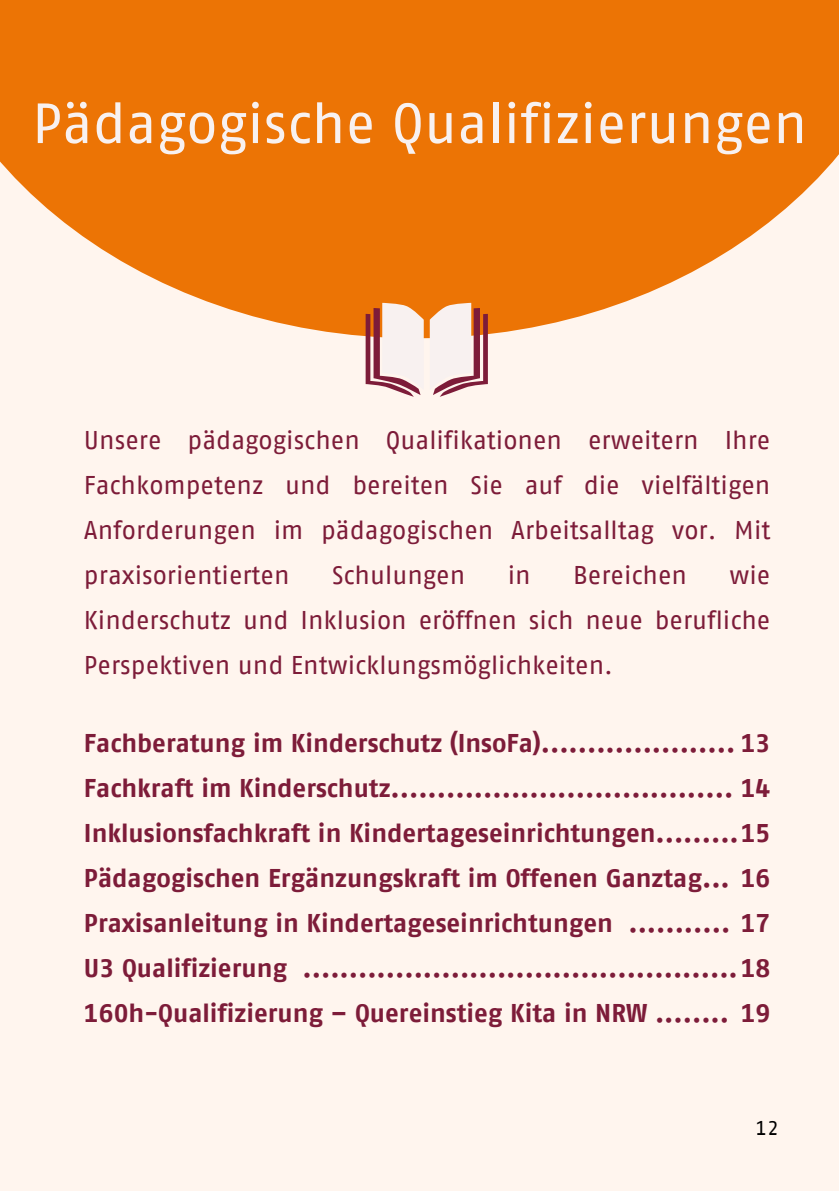
<style>
.page{position:relative;width:839px;height:1191px;background:#fff}
.page>*{position:absolute;margin:0;border:0;box-sizing:border-box;transform-origin:0 0}
.t1{font:56.6px "AWO Fago Office";color:#f8f1f0}
.t2{font:700 25.6px/45px "AWO Fago Office";color:#7d1c39;text-align:justify}
.t3{font:25.6px/45px "AWO Fago Office";color:#7d1c39;text-align:justify}
.t4{font:20px "AWO Fago Office";color:#000}
</style>
<div class="page">
<div style="left:0;top:0;width:838px;height:1191px;background:#fff5ee"></div>
<svg style="left:0;top:0;width:838px;height:338px;fill:#ec7405"></svg>
<svg style="left:430px;top:303px;width:57px;height:94px"></svg>
<svg style="left:365px;top:303px;width:59px;height:94px"></svg>
<h1 class="t1" style="left:32px;top:91px;width:776px">Pädagogische Qualifizierungen</h1>
<p class="t3" style="left:84px;top:417px;width:688px">Unsere pädagogischen Qualifikationen erweitern Ihre Fachkompetenz und bereiten Sie auf die vielfältigen Anforderungen im pädagogischen Arbeitsalltag vor. Mit praxisorientierten</p>
<p class="t3" style="left:84px;top:552px;width:688px;text-indent:645px">wie Kinderschutz und Inklusion eröffnen sich neue berufliche Perspektiven und Entwicklungsmöglichkeiten.</p>
<p class="t3" style="left:332px;top:552px;width:135px">Schulungen</p>
<p class="t3" style="left:507px;top:552px;width:24px">in</p>
<p class="t3" style="left:573px;top:552px;width:115px">Bereichen</p>
<p class="t2" style="left:84px;top:720px;width:688px">Fachberatung im Kinderschutz (InsoFa)..................... 13<br>Fachkraft im Kinderschutz..................................... 14<br>Inklusionsfachkraft in Kindertageseinrichtungen.........15<br>Pädagogischen Ergänzungskraft im Offenen Ganztag... 16<br>Praxisanleitung in Kindertageseinrichtungen ........... 17<br>U3 Qualifizierung ...............................................18<br>160h-Qualifizierung – Quereinstieg Kita in NRW ........</p>
<p class="t2" style="left:740px;top:990px;width:31px">19</p>
<p class="t4" style="left:755px;top:1117px;width:25px">12</p>
</div>
